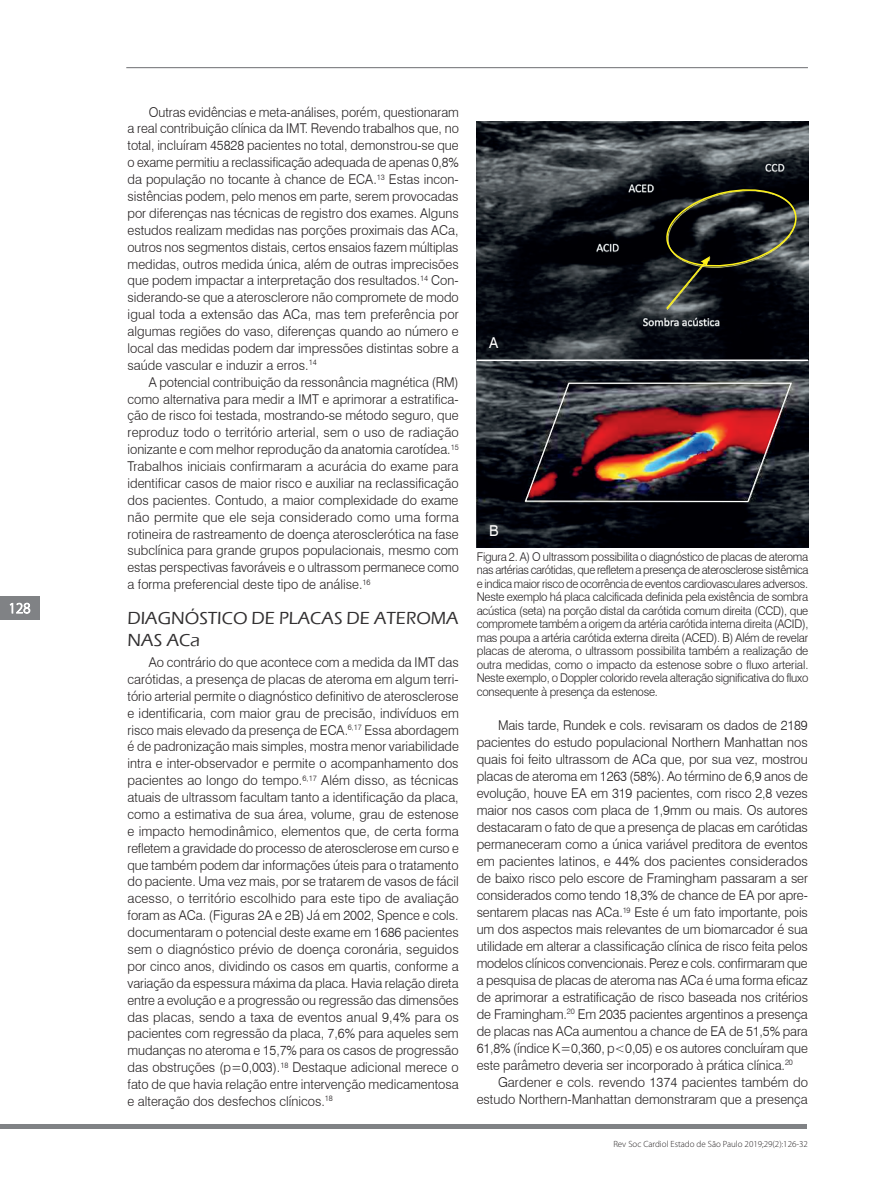
<style>
.page{position:relative;width:893px;height:1191px;background:#fff}
.page>*{position:absolute;margin:0;border:0;box-sizing:border-box;transform-origin:0 0}
.Subtitulo-Padrão{font:500 18px/21.9px "Eras ITC";color:#312f30}
._03_TEXTO{font:15px "Swiss 721 BT";color:#fff;scale:.96 1}
._03_TEXTO-2{font:300 13.5px/16.8px "Swiss 721 BT";color:#231f20;text-align:justify;scale:.96 1}
._03_TEXTO-3{font:300 13.5px/16.8px "Swiss 721 BT";color:#231f20;text-align:justify;scale:.95 1}
._03_TEXTO-4{font:300 13.5px/17px "Swiss 721 BT";color:#231f20;text-align:right}
.Legenda_Txt_-_08{font:300 12px/13.5px "Swiss 721 BT";letter-spacing:-.02em;color:#231f20;text-align:justify;scale:.95 1}
.titulação_conselho{font:300 9px "Myriad Pro";color:#231f20}
</style>
<div class="page">
<div style="left:0;top:596px;width:39px;height:24px;background:#808285"></div>
<svg style="left:9px;top:602px;width:22px;height:12px"></svg>
<hr style="left:126px;top:67px;width:682px;height:1px;background:#6c6d70">
<hr style="left:0;top:1124px;width:807px;height:4px;background:#808285">
<img style="left:477px;top:121px;width:331px;height:426px">
<svg style="left:663px;top:185px;width:137px;height:126px;background:#272a25"></svg>
<img style="left:524px;top:382px;width:268px;height:120px">
<hr style="left:477px;top:359px;width:331px;height:2px;background:#fff">
<p class="_03_TEXTO-3" style="left:128px;top:103px;width:350px;text-indent:21px">Outras evidências e meta-análises, porém, questionaram a real contribuição clínica da IMT. Revendo trabalhos que, no total, incluíram 45828 pacientes no total, demonstrou-se que o exame permitiu a reclassificação adequada de apenas 0,8% da população no tocante à chance de ECA.<sup>13</sup> Estas incon&shy;sistências podem, pelo menos em parte, serem provocadas por diferenças nas técnicas de registro dos exames. Alguns estudos realizam medidas nas porções proximais das ACa, outros nos segmentos distais, certos ensaios fazem múltiplas medidas, outros medida única, além de outras imprecisões que podem impactar a interpretação dos resultados.<sup>14</sup> Con&shy;siderando-se que a aterosclerore não compromete de modo igual toda a extensão das ACa, mas tem preferência por algumas regiões do vaso, diferenças quando ao número e local das medidas podem dar impressões distintas sobre a saúde vascular e induzir a erros.<sup>14</sup></p>
<p class="_03_TEXTO-2" style="left:128px;top:373px;width:347px;text-indent:21px">A potencial contribuição da ressonância magnética (RM) como alternativa para medir a IMT e aprimorar a estratifica&shy;ção de risco foi testada, mostrando-se método seguro, que reproduz todo o território arterial, sem o uso de radiação ionizante e com melhor reprodução da anatomia carotídea.<sup>15<br></sup>Trabalhos iniciais confirmaram a acurácia do exame para identificar casos de maior risco e auxiliar na reclassificação dos pacientes. Contudo, a maior complexidade do exame não permite que ele seja considerado como uma forma rotineira de rastreamento de doença aterosclerótica na fase subclínica para grande grupos populacionais, mesmo com estas perspectivas favoráveis e o ultrassom permanece como a forma preferencial deste tipo de análise.<sup>16</sup></p>
<p class="Subtitulo-Padrão" style="left:128px;top:607px;width:333px">DIAGNÓSTICO DE PLACAS DE ATEROMA<br>NAS ACa</p>
<p class="_03_TEXTO-2" style="left:128px;top:654px;width:347px;text-indent:21px">Ao contrário do que acontece com a medida da IMT das carótidas, a presença de placas de ateroma em algum terri&shy;tório arterial permite o diagnóstico definitivo de aterosclerose e identificaria, com maior grau de precisão, indivíduos em risco mais elevado da presença de ECA.<sup>6,17</sup> Essa abordagem é de padronização mais simples, mostra menor variabilidade intra e inter-observador e permite o acompanhamento dos pacientes ao longo do tempo.<sup>6,17</sup> Além disso, as técnicas atuais de ultrassom facultam tanto a identificação da placa, como a estimativa de sua área, volume, grau de estenose e impacto hemodinâmico, elementos que, de certa forma refletem a gravidade do processo de aterosclerose em curso e que também podem dar informações úteis para o tratamento do paciente. Uma vez mais, por se tratarem de vasos de fácil acesso, o território escolhido para este tipo de avaliação foram as ACa. (Figuras 2A e 2B) Já em 2002, Spence e cols. documentaram o potencial deste exame em 1686 pacientes sem o diagnóstico prévio de doença coronária, seguidos por cinco anos, dividindo os casos em quartis, conforme a variação da espessura máxima da placa. Havia relação direta entre a evolução e a progressão ou regressão das dimensões das placas, sendo a taxa de eventos anual 9,4% para os pacientes com regressão da placa, 7,6% para aqueles sem mudanças no ateroma e 15,7% para os casos de progressão das obstruções (p=0,003).<sup>18</sup> Destaque adicional merece o fato de que havia relação entre intervenção medicamentosa e alteração dos desfechos clínicos.<sup>18</sup></p>
<p class="_03_TEXTO" style="left:489px;top:334px;width:11px">A</p>
<p class="_03_TEXTO" style="left:489px;top:522px;width:11px">B</p>
<p class="Legenda_Txt_-_08" style="left:477px;top:549px;width:351px">Figura 2. A) O ultrassom possibilita o diagnóstico de placas de ateroma nas artérias carótidas, que refletem a presença de aterosclerose sistêmica e indica maior risco de ocorrência de eventos cardiovasculares adversos.<br>Neste exemplo há placa calcificada definida pela existência de sombra acústica (seta) na porção distal da carótida comum direita (CCD), que compromete também a origem da artéria carótida interna direita (ACID), mas poupa a artéria carótida externa direita (ACED). B) Além de revelar placas de ateroma, o ultrassom possibilita também a realização de outra medidas, como o impacto da estenose sobre o fluxo arterial.<br>Neste exemplo, o Doppler colorido revela alteração significativa do fluxo consequente à presença da estenose.</p>
<p class="_03_TEXTO-2" style="left:477px;top:717px;width:347px;text-indent:21px">Mais tarde, Rundek e cols. revisaram os dados de 2189 pacientes do estudo populacional Northern Manhattan nos quais foi feito ultrassom de ACa que, por sua vez, mostrou placas de ateroma em 1263 (58%). Ao término de 6,9 anos de evolução, houve EA em 319 pacientes, com risco 2,8 vezes maior nos casos com placa de 1,9mm ou mais. Os autores destacaram o fato de que a presença de placas em carótidas permaneceram como a única variável preditora de eventos em pacientes latinos, e 44% dos pacientes considerados de baixo risco pelo escore de Framingham passaram a ser considerados como tendo 18,3% de chance de EA por apre&shy;sentarem placas nas ACa.<sup>19</sup> Este é um fato importante, pois um dos aspectos mais relevantes de um biomarcador é sua utilidade em alterar a classificação clínica de risco feita pelos modelos clínicos convencionais. Perez e cols. confirmaram que a pesquisa de placas de ateroma nas ACa é uma forma eficaz de aprimorar a estratificação de risco baseada nos critérios de Framingham.<sup>20</sup> Em 2035 pacientes argentinos a presença de placas nas ACa aumentou a chance de EA de 51,5% para 61,8% (índice K=0,360, p&lt;0,05) e os autores concluíram que este parâmetro deveria ser incorporado à prática clínica.<sup>20</sup></p>
<p class="_03_TEXTO-4" style="left:477px;top:1073px;width:333px">Gardener e cols. revendo 1374 pacientes também do estudo Northern-Manhattan demonstraram que a presença</p>
<p class="titulação_conselho" style="left:613px;top:1138px;width:196px">Rev Soc Cardiol Estado de São Paulo 2019;29(2):126-32</p>
</div>
